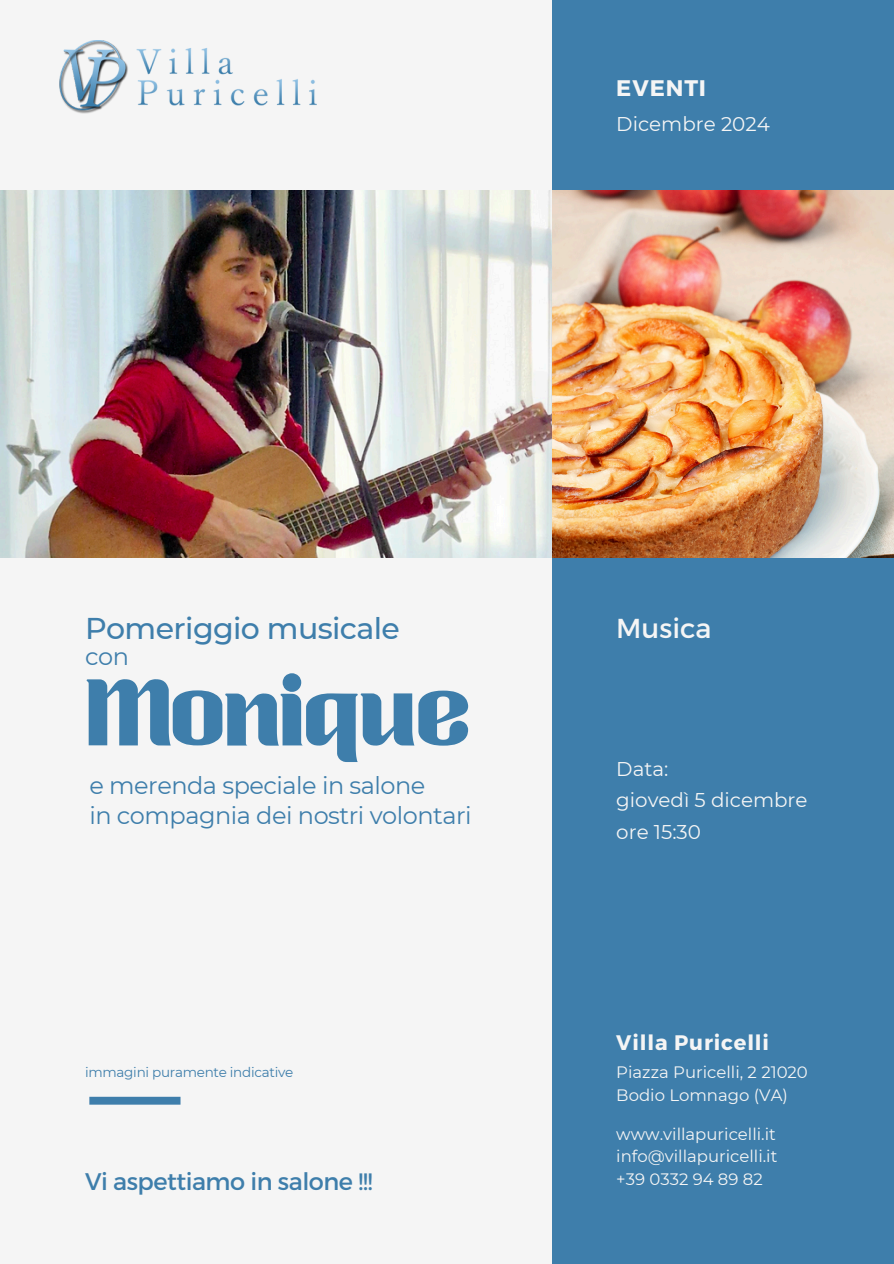
<style>
.page{position:relative;width:894px;height:1264px;background:#fff}
.page>*{position:absolute;margin:0;border:0;box-sizing:border-box;transform-origin:0 0}
.t1{font:105px "Zoikabold";letter-spacing:-.02em;color:#3e7eab}
.t2{font:500 30px "Montserrat";letter-spacing:-.02em;color:#3e7eab}
.t3{font:27.3px "Montserrat";color:#f5f5f5}
.t4{font:24px/30.3px "Montserrat";letter-spacing:-.02em;color:#3e7eab}
.t5{font:700 22.5px "Montserrat";letter-spacing:.04em;color:#f5f5f5}
.t6{font:700 21px "Montserrat";letter-spacing:.04em;color:#f5f5f5}
.t7{font:19.8px "Montserrat";color:#f5f5f5}
.t8{font:16.5px/22.5px "Montserrat";color:#f5f5f5}
.t9{font:13.5px "Montserrat";letter-spacing:-.02em;color:#3e7eab}
</style>
<div class="page">
<div style="left:0;top:0;width:893px;height:1263px;background:#f5f5f5"></div>
<div style="left:552px;top:557px;width:341px;height:706px;background:#3e7eab"></div>
<div style="left:552px;top:0;width:341px;height:190px;background:#3e7eab"></div>
<img style="left:0;top:190px;width:893px;height:367px">
<img style="left:60px;top:40px;width:256px;height:73px">
<div style="left:89px;top:1096px;width:91px;height:8px;background:#3e7eab"></div>
<p class="t5" style="left:616px;top:73px;width:91px">EVENTI</p>
<h1 class="t7" style="left:616px;top:112px;width:155px">Dicembre 2024</h1>
<p class="t2" style="left:85px;top:610px;width:316px">Pomeriggio musicale</p>
<p class="t4" style="left:85px;top:641px;width:45px">con</p>
<p class="t1" style="left:85px;top:666px;width:388px">Monique</p>
<p class="t4" style="left:89px;top:770px;width:384px">e merenda speciale in salone<br>in compagnia dei nostri volontari</p>
<h3 class="t9" style="left:85px;top:1063px;width:209px">immagini puramente indicative</h3>
<h5 class="t4" style="left:85px;top:1165px;width:289px">Vi aspettiamo in salone !!!</h5>
<h4 class="t3" style="left:616px;top:610px;width:97px">Musica</h4>
<h5 class="t7" style="left:616px;top:756px;width:54px">Data:</h5>
<p class="t7" style="left:616px;top:788px;width:193px">giovedì 5 dicembre</p>
<p class="t7" style="left:616px;top:819px;width:86px">ore 15:30</p>
<p class="t6" style="left:616px;top:1028px;width:154px">Villa Puricelli</p>
<p class="t8" style="left:616px;top:1060px;width:193px">Piazza Puricelli, 2 21020<br>Bodio Lomnago (VA)</p>
<p class="t8" style="left:616px;top:1122px;width:161px">www.villapuricelli.it</p>
<h2 class="t8" style="left:616px;top:1145px;width:163px">info@villapuricelli.it</h2>
<h5 class="t8" style="left:616px;top:1167px;width:148px">+39 0332 94 89 82</h5>
</div>
